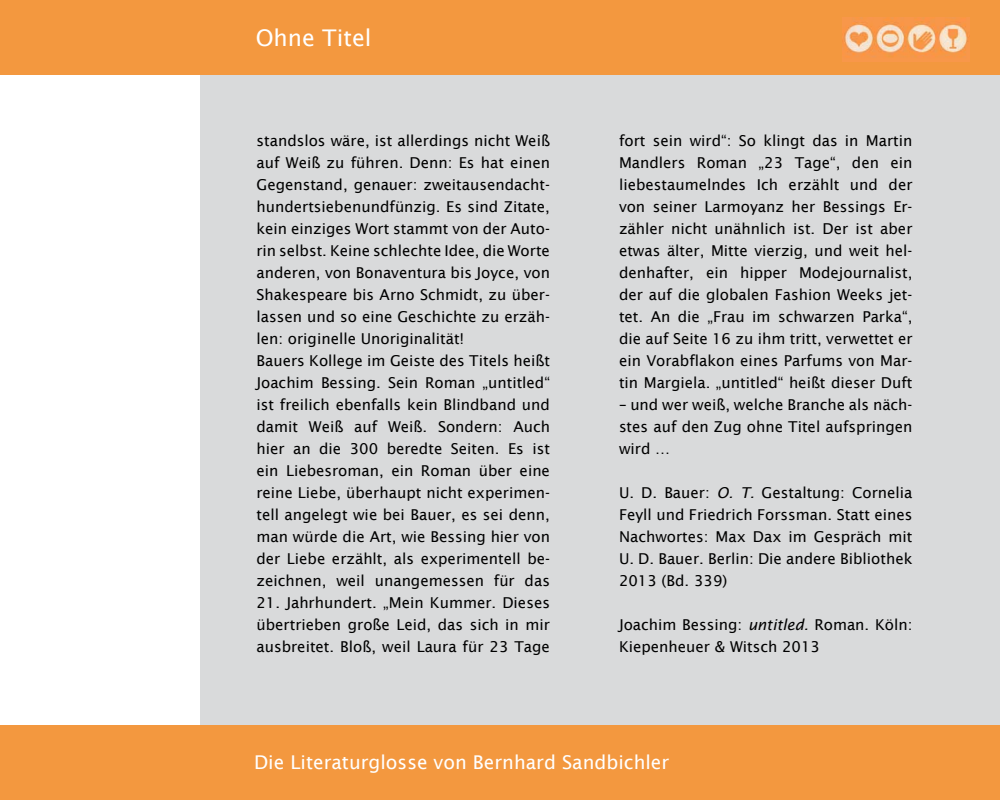
<style>
.page{position:relative;width:1000px;height:800px;background:#fff}
.page>*{position:absolute;margin:0;border:0;box-sizing:border-box;transform-origin:0 0}
.t1{font:23px "Lucida Sans";color:#fff}
.t2{font:19px "Lucida Sans";color:#fff}
.t3{font:15px/22px "Lucida Sans";color:#000;text-align:justify}
.s1{font-style:italic}
</style>
<div class="page">
<div style="left:200px;top:75px;width:800px;height:650px;background:#d9dadb"></div>
<div style="left:0;top:0;width:1000px;height:75px;background:#f3983f"></div>
<div style="left:0;top:725px;width:1000px;height:75px;background:#f3983f"></div>
<img style="left:842px;top:17px;width:128px;height:45px">
<h1 class="t1" style="left:256px;top:24px;width:117px">Ohne Titel</h1>
<p class="t3" style="left:256px;top:129px;width:295px;text-align:left">standslos wäre, ist allerdings nicht Weiß auf Weiß zu führen. Denn: Es hat einen Gegenstand, genauer: zweitausendacht&shy;hundertsiebenundfünzig. Es sind Zitate, kein einziges Wort stammt von der Auto&shy;rin selbst. Keine schlechte Idee, die Worte anderen, von Bonaventura bis Joyce, von Shakespeare bis Arno Schmidt, zu über&shy;lassen und so eine Geschichte zu erzäh&shy;len: originelle Unoriginalität!<br>Bauers Kollege im Geiste des Titels heißt Joachim Bessing. Sein Roman „untitled“ ist freilich ebenfalls kein Blindband und damit Weiß auf Weiß. Sondern: Auch hier an die 300 beredte Seiten. Es ist ein Liebesroman, ein Roman über eine reine Liebe, überhaupt nicht experimen&shy;tell angelegt wie bei Bauer, es sei denn, man würde die Art, wie Bessing hier von der Liebe erzählt, als experimentell be&shy;zeichnen, weil unangemessen für das</p>
<p class="t3" style="left:256px;top:592px;width:295px">21. Jahrhundert. „Mein Kummer. Dieses übertrieben große Leid, das sich in mir ausbreitet. Bloß, weil Laura für 23 Tage</p>
<p class="t3" style="left:619px;top:130px;width:295px">fort sein wird“: So klingt das in Martin Mandlers Roman „23 Tage“, den ein liebestaumelndes Ich erzählt und der von seiner Larmoyanz her Bessings Er&shy;zähler nicht unähnlich ist. Der ist aber etwas älter, Mitte vierzig, und weit hel&shy;denhafter, ein hipper Modejournalist, der auf die globalen Fashion Weeks jet&shy;tet. An die „Frau im schwarzen Parka“, die auf Seite 16 zu ihm tritt, verwettet er ein Vorabflakon eines Parfums von Mar&shy;tin Margiela. „untitled“ heißt dieser Duft</p>
<p class="t3" style="left:619px;top:394px;width:295px">– und wer weiß, welche Branche als näch&shy;stes auf den Zug ohne Titel aufspringen wird …</p>
<p class="t3" style="left:619px;top:482px;width:295px">U. D. Bauer: <span class="s1">O. T.</span> Gestaltung: Cornelia Feyll und Friedrich Forssman. Statt eines Nachwortes: Max Dax im Gespräch mit U. D. Bauer. Berlin: Die andere Bibliothek 2013 (Bd. 339)</p>
<p class="t3" style="left:619px;top:614px;width:295px">Joachim Bessing: <span class="s1">untitled.</span> Roman. Köln:<br>Kiepenheuer &amp; Witsch 2013</p>
<p class="t2" style="left:254px;top:752px;width:417px">Die Literaturglosse von Bernhard Sandbichler</p>
</div>
